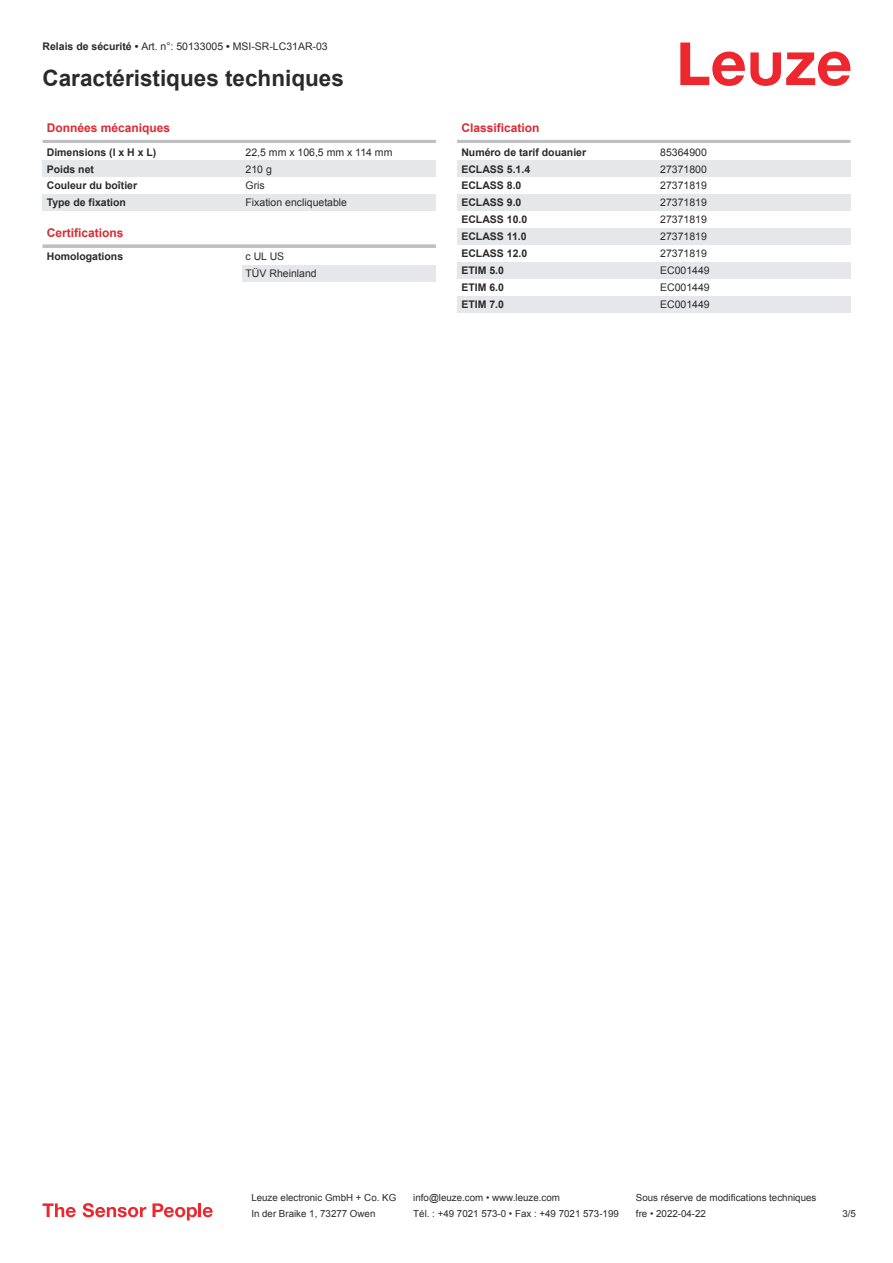
<style>
.page{position:relative;width:893px;height:1263px;background:#fff}
.page>*{position:absolute;margin:0;border:0;box-sizing:border-box;transform-origin:0 0}
.t1{font:700 22.5px "Arial";color:#2b292a}
.t2{font:700 12px "Arial";color:#db2a30}
.t3{font:10.5px/17px "Arial";color:#2b292a}
.t4{font:700 10.5px "Arial";color:#2b292a}
.t5{font:9.75px "Arial";color:#2b292a}
.s1{font-weight:700}
</style>
<div class="page">
<svg style="left:680px;top:43px;width:170px;height:43px"></svg>
<hr style="left:43px;top:140px;width:393px;height:3px;background:#bdbfc1">
<div style="left:43px;top:160px;width:199px;height:17px;background:#e6e7e9"></div>
<div style="left:242px;top:160px;width:194px;height:17px;background:#e6e7e9"></div>
<div style="left:43px;top:194px;width:199px;height:17px;background:#e6e7e9"></div>
<div style="left:242px;top:194px;width:194px;height:17px;background:#e6e7e9"></div>
<svg style="left:43px;top:244px;width:393px;height:4px;background:#c3c5c7"></svg>
<div style="left:242px;top:265px;width:194px;height:17px;background:#e6e7e9"></div>
<svg style="left:457px;top:312px;width:393px;height:1px"></svg>
<hr style="left:457px;top:140px;width:393px;height:3px;background:#bdbfc1">
<div style="left:457px;top:160px;width:200px;height:17px;background:#e6e7e9"></div>
<div style="left:657px;top:160px;width:193px;height:17px;background:#e6e7e9"></div>
<div style="left:457px;top:194px;width:200px;height:17px;background:#e6e7e9"></div>
<div style="left:657px;top:194px;width:193px;height:17px;background:#e6e7e9"></div>
<div style="left:457px;top:228px;width:200px;height:17px;background:#e6e7e9"></div>
<div style="left:657px;top:228px;width:193px;height:17px;background:#e6e7e9"></div>
<div style="left:457px;top:262px;width:200px;height:17px;background:#e6e7e9"></div>
<div style="left:657px;top:262px;width:193px;height:17px;background:#e6e7e9"></div>
<div style="left:457px;top:296px;width:200px;height:16px;background:#e6e7e9"></div>
<div style="left:657px;top:296px;width:193px;height:16px;background:#e6e7e9"></div>
<svg style="left:43px;top:1203px;width:33px;height:14px"></svg>
<svg style="left:83px;top:1203px;width:63px;height:14px"></svg>
<svg style="left:153px;top:1203px;width:44px;height:17px"></svg>
<hr style="left:198px;top:1203px;width:3px;height:14px;background:#ed272d">
<svg style="left:203px;top:1207px;width:10px;height:10px"></svg>
<p class="t3" style="left:43px;top:39px;width:287px"><span class="s1">Relais de sécurité •</span> Art. n°: 50133005 <span class="s1">•</span> MSI-SR-LC31AR-03</p>
<h1 class="t1" style="left:43px;top:70px;width:303px">Caractéristiques techniques</h1>
<p class="t2" style="left:47px;top:123px;width:125px">Données mécaniques</p>
<p class="t4" style="left:47px;top:148px;width:111px">Dimensions (l x H x L)</p>
<p class="t3" style="left:246px;top:144px;width:148px">22,5 mm x 106,5 mm x 114 mm</p>
<p class="t4" style="left:47px;top:165px;width:49px">Poids net</p>
<p class="t3" style="left:246px;top:161px;width:28px">210 g</p>
<p class="t4" style="left:47px;top:182px;width:92px">Couleur du boîtier</p>
<p class="t3" style="left:246px;top:178px;width:21px">Gris</p>
<p class="t4" style="left:47px;top:199px;width:81px">Type de fixation</p>
<p class="t3" style="left:246px;top:195px;width:103px">Fixation encliquetable</p>
<p class="t2" style="left:47px;top:228px;width:78px">Certifications</p>
<p class="t4" style="left:47px;top:252px;width:78px">Homologations</p>
<p class="t3" style="left:246px;top:249px;width:73px">c UL US<br>TÜV Rheinland</p>
<p class="t2" style="left:461px;top:123px;width:80px">Classification</p>
<p class="t4" style="left:461px;top:148px;width:126px">Numéro de tarif douanier</p>
<p class="t3" style="left:660px;top:144px;width:48px">85364900</p>
<p class="t4" style="left:461px;top:165px;width:70px">ECLASS 5.1.4</p>
<p class="t3" style="left:660px;top:161px;width:48px">27371800</p>
<p class="t4" style="left:461px;top:182px;width:62px">ECLASS 8.0</p>
<p class="t3" style="left:660px;top:178px;width:48px">27371819</p>
<p class="t4" style="left:461px;top:199px;width:62px">ECLASS 9.0</p>
<p class="t3" style="left:660px;top:195px;width:48px">27371819</p>
<p class="t4" style="left:461px;top:216px;width:67px">ECLASS 10.0</p>
<p class="t3" style="left:660px;top:212px;width:48px">27371819</p>
<p class="t4" style="left:461px;top:233px;width:67px">ECLASS 11.0</p>
<p class="t3" style="left:660px;top:229px;width:48px">27371819</p>
<p class="t4" style="left:461px;top:249px;width:67px">ECLASS 12.0</p>
<p class="t3" style="left:660px;top:246px;width:48px">27371819</p>
<p class="t4" style="left:461px;top:266px;width:44px">ETIM 5.0</p>
<p class="t3" style="left:660px;top:263px;width:51px">EC001449</p>
<p class="t4" style="left:461px;top:283px;width:44px">ETIM 6.0</p>
<p class="t3" style="left:660px;top:280px;width:51px">EC001449</p>
<p class="t4" style="left:461px;top:300px;width:44px">ETIM 7.0</p>
<p class="t3" style="left:660px;top:297px;width:51px">EC001449</p>
<p class="t5" style="left:251px;top:1194px;width:146px">Leuze electronic GmbH + Co. KG</p>
<p class="t5" style="left:413px;top:1194px;width:148px">info@leuze.com • www.leuze.com</p>
<p class="t5" style="left:636px;top:1194px;width:182px">Sous réserve de modifications techniques</p>
<p class="t5" style="left:251px;top:1210px;width:126px">In der Braike 1, 73277 Owen</p>
<p class="t5" style="left:413px;top:1210px;width:207px">Tél. : +49 7021 573-0 • Fax : +49 7021 573-199</p>
<p class="t5" style="left:636px;top:1210px;width:72px">fre • 2022-04-22</p>
<p class="t5" style="left:842px;top:1210px;width:15px">3 /5</p>
</div>
